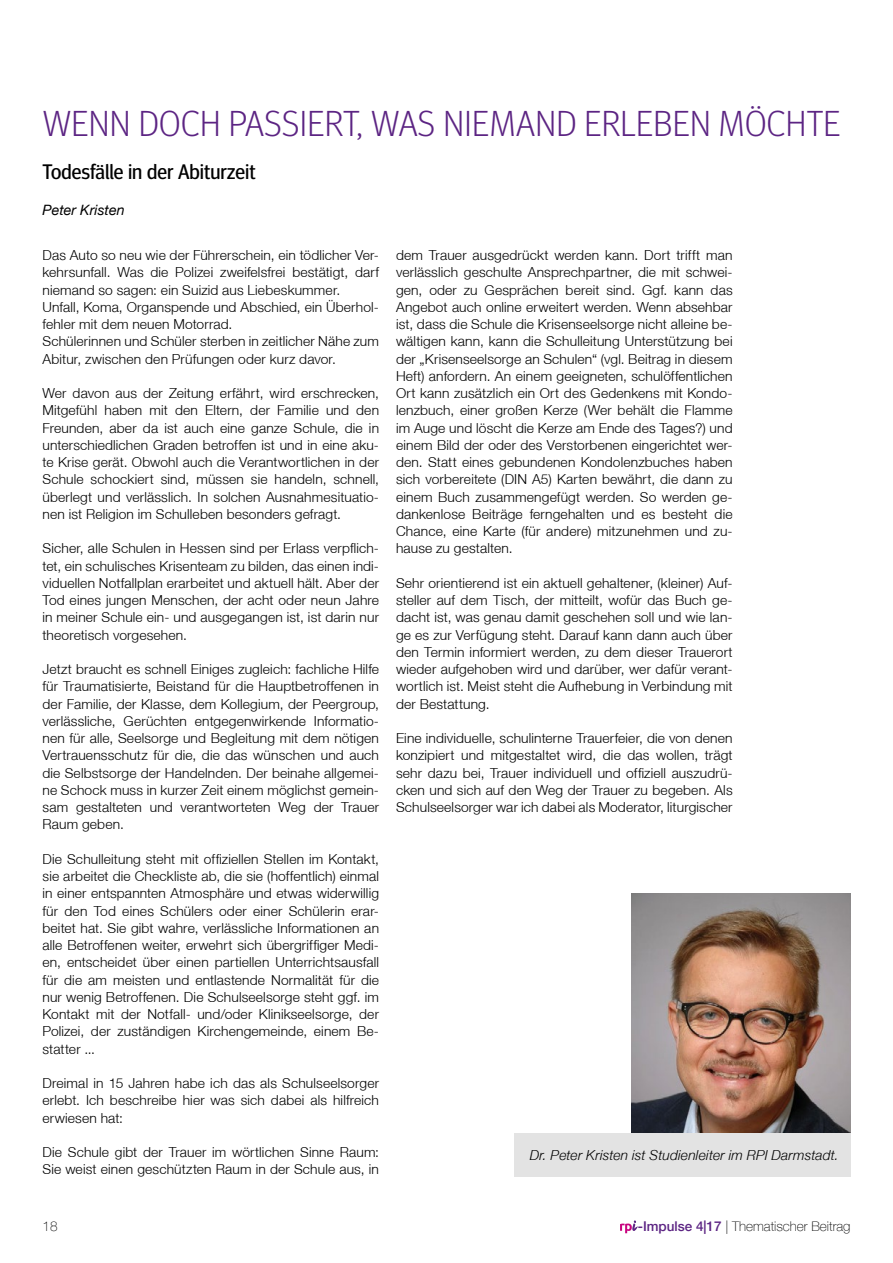
<style>
.page{position:relative;width:893px;height:1263px;background:#fff}
.page>*{position:absolute;margin:0;border:0;box-sizing:border-box;transform-origin:0 0}
.t1{font:300 36px "Meta Headline OT";letter-spacing:.01em;color:#5c2483}
.t2{font:21px "Meta Headline OT";color:#000}
.t3{font:italic 14.25px "Helvetica Neue LT";color:#000}
.t4{font:300 13.8px/17.2px "Helvetica Neue LT";letter-spacing:.01em;color:#000;text-align:justify}
.t5{font:italic 300 13.8px "Helvetica Neue LT";letter-spacing:.015em;color:#000}
.t6{font:100 13.5px "Helvetica Neue LT";color:#000}
.s1{font-weight:500;color:#5c2483}
</style>
<div class="page">
<svg style="left:620px;top:1220px;width:18px;height:13px"></svg>
<img style="left:632px;top:893px;width:218px;height:240px">
<div style="left:514px;top:1133px;width:336px;height:44px;background:#e3e3e3"></div>
<h1 class="t1" style="left:43px;top:101px;width:799px">WENN DOCH PASSIERT, WAS NIEMAND ERLEBEN MÖCHTE</h1>
<h2 class="t2" style="left:43px;top:159px;width:215px">Todesfälle in der Abiturzeit</h2>
<p class="t3" style="left:43px;top:201px;width:84px">Peter Kristen</p>
<p class="t4" style="left:396px;top:246px;width:338px">dem Trauer ausgedrückt werden kann. Dort trifft man verlässlich geschulte Ansprechpartner, die mit schwei&shy;gen, oder zu Gesprächen bereit sind. Ggf. kann das Angebot auch online erweitert werden. Wenn absehbar ist, dass die Schule die Krisenseelsorge nicht alleine be&shy;wältigen kann, kann die Schulleitung Unterstützung bei der „Krisenseelsorge an Schulen“ (vgl. Beitrag in diesem Heft) anfordern. An einem geeigneten, schulöffentlichen Ort kann zusätzlich ein Ort des Gedenkens mit Kondo&shy;lenzbuch, einer großen Kerze (Wer behält die Flamme im Auge und löscht die Kerze am Ende des Tages?) und einem Bild der oder des Verstorbenen eingerichtet wer&shy;den. Statt eines gebundenen Kondolenzbuches haben sich vorbereitete (DIN A5) Karten bewährt, die dann zu einem Buch zusammengefügt werden. So werden ge&shy;dankenlose Beiträge ferngehalten und es besteht die Chance, eine Karte (für andere) mitzunehmen und zu&shy;hause zu gestalten.</p>
<p class="t4" style="left:396px;top:574px;width:338px">Sehr orientierend ist ein aktuell gehaltener, (kleiner) Auf&shy;steller auf dem Tisch, der mitteilt, wofür das Buch ge&shy;dacht ist, was genau damit geschehen soll und wie lan&shy;ge es zur Verfügung steht. Darauf kann dann auch über den Termin informiert werden, zu dem dieser Trauerort wieder aufgehoben wird und darüber, wer dafür verant&shy;wortlich ist. Meist steht die Aufhebung in Verbindung mit der Bestattung.</p>
<p class="t4" style="left:396px;top:729px;width:338px">Eine individuelle, schulinterne Trauerfeier, die von denen konzipiert und mitgestaltet wird, die das wollen, trägt sehr dazu bei, Trauer individuell und offiziell auszudrü&shy;cken und sich auf den Weg der Trauer zu begeben. Als Schulseelsorger war ich dabei als Moderator, liturgischer</p>
<p class="t4" style="left:43px;top:246px;width:338px;text-align:left">Das Auto so neu wie der Führerschein, ein tödlicher Ver&shy;kehrsunfall. Was die Polizei zweifelsfrei bestätigt, darf niemand so sagen: ein Suizid aus Liebeskummer.<br>Unfall, Koma, Organspende und Abschied, ein Überhol&shy;fehler mit dem neuen Motorrad.<br>Schülerinnen und Schüler sterben in zeitlicher Nähe zum Abitur, zwischen den Prüfungen oder kurz davor.</p>
<p class="t4" style="left:43px;top:384px;width:338px">Wer davon aus der Zeitung erfährt, wird erschrecken, Mitgefühl haben mit den Eltern, der Familie und den Freunden, aber da ist auch eine ganze Schule, die in unterschiedlichen Graden betroffen ist und in eine aku&shy;te Krise gerät. Obwohl auch die Verantwortlichen in der Schule schockiert sind, müssen sie handeln, schnell, überlegt und verlässlich. In solchen Ausnahmesituatio&shy;nen ist Religion im Schulleben besonders gefragt.</p>
<p class="t4" style="left:43px;top:539px;width:338px">Sicher, alle Schulen in Hessen sind per Erlass verpflich&shy;tet, ein schulisches Krisenteam zu bilden, das einen indi&shy;viduellen Notfallplan erarbeitet und aktuell hält. Aber der Tod eines jungen Menschen, der acht oder neun Jahre in meiner Schule ein- und ausgegangen ist, ist darin nur theoretisch vorgesehen.</p>
<p class="t4" style="left:43px;top:660px;width:338px">Jetzt braucht es schnell Einiges zugleich: fachliche Hilfe für Traumatisierte, Beistand für die Hauptbetroffenen in der Familie, der Klasse, dem Kollegium, der Peergroup, verlässliche, Gerüchten entgegenwirkende Informatio&shy;nen für alle, Seelsorge und Begleitung mit dem nötigen Vertrauensschutz für die, die das wünschen und auch die Selbstsorge der Handelnden. Der beinahe allgemei&shy;ne Schock muss in kurzer Zeit einem möglichst gemein&shy;sam gestalteten und verantworteten Weg der Trauer Raum geben.</p>
<p class="t4" style="left:43px;top:850px;width:338px">Die Schulleitung steht mit offiziellen Stellen im Kontakt, sie arbeitet die Checkliste ab, die sie (hoffentlich) einmal in einer entspannten Atmosphäre und etwas widerwillig für den Tod eines Schülers oder einer Schülerin erar&shy;beitet hat. Sie gibt wahre, verlässliche Informationen an alle Betroffenen weiter, erwehrt sich übergriffiger Medi&shy;en, entscheidet über einen partiellen Unterrichtsausfall für die am meisten und entlastende Normalität für die nur wenig Betroffenen. Die Schulseelsorge steht ggf. im Kontakt mit der Notfall- und/oder Klinikseelsorge, der Polizei, der zuständigen Kirchengemeinde, einem Be&shy;statter ...</p>
<p class="t4" style="left:43px;top:1074px;width:338px">Dreimal in 15 Jahren habe ich das als Schulseelsorger erlebt. Ich beschreibe hier was sich dabei als hilfreich erwiesen hat:</p>
<p class="t4" style="left:43px;top:1143px;width:338px">Die Schule gibt der Trauer im wörtlichen Sinne Raum:<br>Sie weist einen geschützten Raum in der Schule aus, in</p>
<p class="t5" style="left:530px;top:1146px;width:310px">Dr. Peter Kristen ist Studienleiter im RPI Darmstadt.</p>
<p class="t6" style="left:43px;top:1218px;width:17px">18</p>
<p class="t6" style="left:638px;top:1218px;width:214px"><span class="s1">-Impulse 4|17</span> | Thematischer Beitrag</p>
</div>
